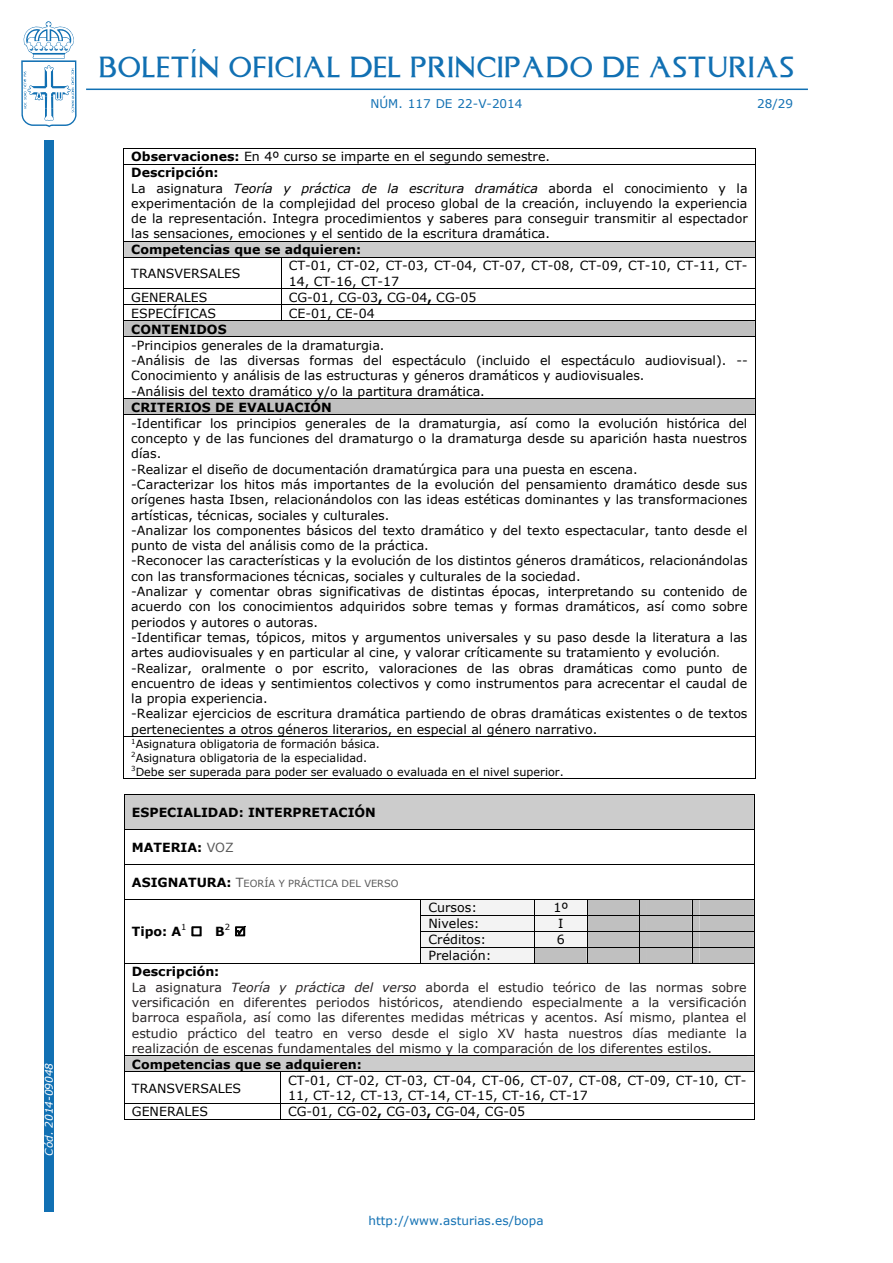
<style>
.page{position:relative;width:893px;height:1263px;background:#fff}
.page>*{position:absolute;margin:0;border:0;box-sizing:border-box;transform-origin:0 0}
.t1{font:24px "Asturica";letter-spacing:.05em;color:#1170b3}
.t2{font:12.6px/15.5px "Verdana";color:#000}
.t3{font:12.6px/15.5px "Verdana";color:#292526}
.t4{font:700 12.6px "Verdana";color:#000}
.t5{font:12px "Verdana";color:#1170b3}
.t6{font:11.1px/13.6px "Verdana";color:#000}
.t7{font:italic 10.5px "Verdana";color:#fff}
.t8{font:9.75px "Verdana";color:#595959}
.s1{font-weight:700}
.s2{font-style:italic}
.s3{color:#554}
.s4{font-weight:400;color:#595959}
.s5{font-weight:700;font-size:12.6px;color:#000}
.s6{font-size:12.6px}
.s7{font-weight:700;color:#000}
</style>
<div class="page">
<div style="left:44px;top:140px;width:10px;height:1072px;background:#1170b3"></div>
<svg style="left:21px;top:21px;width:56px;height:106px"></svg>
<hr style="left:86px;top:89px;width:722px;height:1px;background:#1170b3">
<hr style="left:123px;top:148px;width:632px;height:1px;background:#000">
<svg style="left:123px;top:149px;width:1px;height:15px"></svg>
<svg style="left:755px;top:148px;width:1px;height:16px"></svg>
<hr style="left:123px;top:164px;width:632px;height:1px;background:#000">
<hr style="left:123px;top:164px;width:1px;height:77px;background:#000">
<hr style="left:755px;top:164px;width:1px;height:77px;background:#000">
<hr style="left:123px;top:241px;width:632px;height:1px;background:#000">
<div style="left:123px;top:242px;width:633px;height:15px;background:#ccc"></div>
<hr style="left:123px;top:257px;width:632px;height:1px;background:#000">
<hr style="left:123px;top:258px;width:1px;height:30px;background:#000">
<hr style="left:281px;top:258px;width:1px;height:30px;background:#000">
<hr style="left:755px;top:258px;width:1px;height:30px;background:#000">
<hr style="left:123px;top:288px;width:632px;height:1px;background:#000">
<svg style="left:123px;top:289px;width:633px;height:47px"></svg>
<hr style="left:123px;top:336px;width:632px;height:1px;background:#000">
<hr style="left:123px;top:337px;width:1px;height:61px;background:#000">
<hr style="left:755px;top:337px;width:1px;height:61px;background:#000">
<hr style="left:123px;top:398px;width:632px;height:1px;background:#000">
<div style="left:123px;top:399px;width:633px;height:15px;background:#c0c0c0"></div>
<hr style="left:123px;top:414px;width:632px;height:1px;background:#000">
<hr style="left:123px;top:415px;width:1px;height:321px;background:#000">
<hr style="left:755px;top:415px;width:1px;height:321px;background:#000">
<hr style="left:123px;top:736px;width:632px;height:1px;background:#000">
<hr style="left:123px;top:737px;width:1px;height:42px;background:#000">
<hr style="left:123px;top:778px;width:632px;height:1px;background:#000">
<hr style="left:755px;top:737px;width:1px;height:42px;background:#000">
<hr style="left:124px;top:963px;width:630px;height:1px;background:#000">
<hr style="left:124px;top:964px;width:1px;height:91px;background:#000">
<hr style="left:754px;top:964px;width:1px;height:91px;background:#000">
<hr style="left:124px;top:1055px;width:630px;height:1px;background:#000">
<svg style="left:124px;top:1056px;width:631px;height:64px"></svg>
<svg style="left:124px;top:794px;width:631px;height:169px"></svg>
<p class="t7" style="left:42px;top:1155px;width:94px;rotate:-90deg">Cód. 2014-09048</p>
<h1 class="t1" style="left:99px;top:49px;width:696px">BOLETÍN OFICIAL DEL PRINCIPADO DE ASTURIAS</h1>
<p class="t5" style="left:370px;top:96px;width:154px">núm. 117 de 22-v-2014</p>
<p class="t5" style="left:757px;top:96px;width:37px">28/29</p>
<p class="t2" style="left:131px;top:148px;width:618px"><span class="s1">Observaciones:</span> en 4º curso se imparte en el segundo semestre.<br><span class="s1">Descripción:<br></span>la asignatura <span class="s2">teoría y práctica de la escritura dramática</span> aborda el conocimiento y la experimentación de la complejidad del proceso global de la creación, incluyendo la experiencia de la representación. integra procedimientos y saberes para conseguir transmitir al espectador las sensaciones, emociones y el sentido de la escritura dramática.<br><span class="s1">Competencias que se adquieren:</span></p>
<p class="t2" style="left:131px;top:265px;width:111px">transversales</p>
<p class="t2" style="left:289px;top:258px;width:460px">Ct-01, Ct-02, Ct-03, Ct-04, Ct-07, Ct-08, Ct-09, Ct-10, Ct-11, Ct-<br>14, Ct-16, Ct-17</p>
<p class="t2" style="left:131px;top:289px;width:78px">Generales</p>
<p class="t2" style="left:289px;top:289px;width:189px">CG-01, CG-03<span class="s1">,</span> CG-04<span class="s1">,</span> CG-05</p>
<p class="t2" style="left:131px;top:305px;width:86px">espeCíFiCas</p>
<p class="t2" style="left:289px;top:305px;width:88px">Ce-01, Ce-04</p>
<p class="t2" style="left:131px;top:321px;width:618px"><span class="s1">CONTENIDOS<br></span>-principios generales de la dramaturgia.<br>-análisis de las diversas formas del espectáculo (incluido el espectáculo audiovisual). -- Conocimiento y análisis de las estructuras y géneros dramáticos y audiovisuales.<br>-análisis del texto dramático y/o la partitura dramática.<br><span class="s1">CRITERIOS DE EVALUACIÓN<br></span>-identificar los principios generales de la dramaturgia, así como la evolución histórica del concepto y de las funciones del dramaturgo o la dramaturga desde su aparición hasta nuestros días.<br>-realizar el diseño de documentación dramatúrgica para una puesta en escena.<br>-Caracterizar los hitos más importantes de la evolución del pensamiento dramático desde sus orígenes hasta ibsen, relacionándolos con las ideas estéticas dominantes y las transformaciones artísticas, técnicas, sociales y culturales.<br>-analizar los componentes básicos del texto dramático y del texto espectacular, tanto desde el punto de vista del análisis como de la práctica.<br>-reconocer las características y la evolución de los distintos géneros dramáticos, relacionándolas con las transformaciones técnicas, sociales y culturales de la sociedad.<br>-analizar y comentar obras significativas de distintas épocas, interpretando su contenido de acuerdo con los conocimientos adquiridos sobre temas y formas dramáticos, así como sobre periodos y autores o autoras.<br>-identificar temas, tópicos, mitos y argumentos universales y su paso desde la literatura a las artes audiovisuales y en particular al cine, y valorar críticamente su tratamiento y evolución<span class="s3">. </span>-realizar, oralmente o por escrito, valoraciones de las obras dramáticas como punto de encuentro de ideas y sentimientos colectivos y como instrumentos para acrecentar el caudal de la propia experiencia.<br>-realizar ejercicios de escritura dramática partiendo de obras dramáticas existentes o de textos pertenecientes a otros géneros literarios, en especial al género narrativo.</p>
<p class="t6" style="left:131px;top:737px;width:434px"><sup>1</sup>asignatura obligatoria de formación básica.<br><sup>2</sup>asignatura obligatoria de la especialidad.<br><sup>3</sup>debe ser superada para poder ser evaluado o evaluada en el nivel superior.</p>
<p class="t4" style="left:132px;top:804px;width:246px">ESPECIALIDAD: INTERPRETACIÓN</p>
<p class="t4" style="left:132px;top:839px;width:103px">MATERIA: <span class="s4">voZ</span></p>
<p class="t8" style="left:132px;top:877px;width:268px"><span class="s5">ASIGNATURA:</span> <span class="s6">t</span>eoría y prÁCtiCa del verso</p>
<p class="t2" style="left:428px;top:899px;width:50px">Cursos:</p>
<p class="t2" style="left:553px;top:899px;width:16px">1º</p>
<p class="t2" style="left:428px;top:915px;width:53px">niveles:</p>
<p class="t2" style="left:558px;top:915px;width:7px">i</p>
<p class="t2" style="left:428px;top:932px;width:59px">Créditos:</p>
<p class="t2" style="left:557px;top:932px;width:10px">6</p>
<p class="t4" style="left:132px;top:923px;width:56px">Tipo: A<sup>1</sup></p>
<p class="t4" style="left:215px;top:923px;width:16px">B<sup>2</sup></p>
<p class="t2" style="left:428px;top:947px;width:64px">prelación:</p>
<p class="t3" style="left:132px;top:964px;width:616px"><span class="s7">Descripción:<br></span>la asignatura <span class="s2">teoría y práctica del verso</span> aborda el estudio teórico de las normas sobre versificación en diferentes periodos históricos, atendiendo especialmente a la versificación barroca española, así como las diferentes medidas métricas y acentos. así mismo, plantea el estudio práctico del teatro en verso desde el siglo Xv hasta nuestros días mediante la realización de escenas fundamentales del mismo y la comparación de los diferentes estilos.<br><span class="s7">Competencias que se adquieren:</span></p>
<p class="t2" style="left:132px;top:1080px;width:111px">transversales</p>
<p class="t2" style="left:288px;top:1072px;width:460px">Ct-01, Ct-02, Ct-03, Ct-04, Ct-06, Ct-07, Ct-08, Ct-09, Ct-10, Ct-<br>11, Ct-12, Ct-13, Ct-14, Ct-15, Ct-16, Ct-17</p>
<p class="t2" style="left:132px;top:1103px;width:77px">Generales</p>
<p class="t2" style="left:288px;top:1103px;width:239px">CG-01, CG-02<span class="s1">,</span> CG-03<span class="s1">,</span> CG-04, CG-05</p>
<p class="t5" style="left:369px;top:1213px;width:177px">http://www.asturias.es/bopa</p>
</div>
